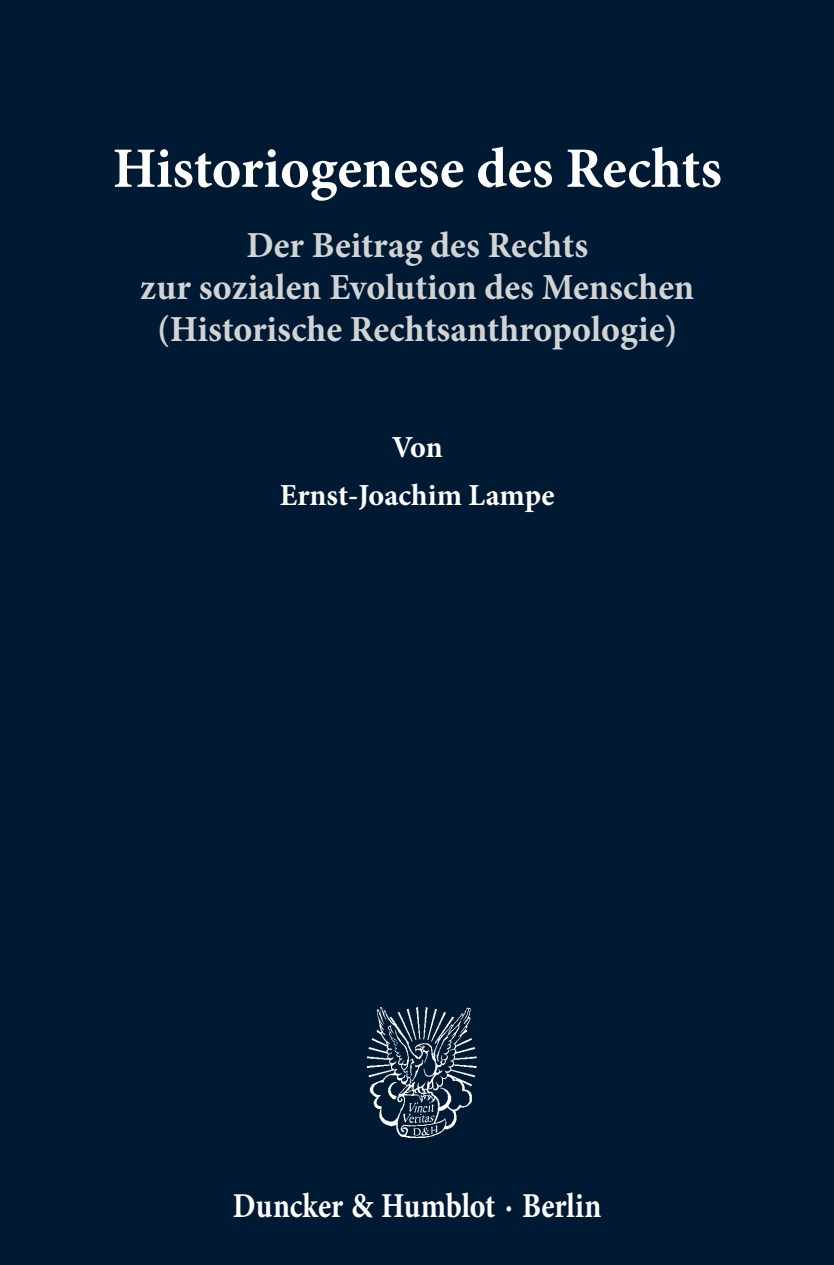
<style>
.page{position:relative;width:834px;height:1265px;background:#fff}
.page>*{position:absolute;margin:0;border:0;box-sizing:border-box;transform-origin:0 0}
.t1{font:700 57.2px "Minion Pro";color:#fff}
.t2{font:700 36.8px/42px "Minion Pro";color:#d1d3d4;text-align:center}
.t3{font:700 35px "Minion Pro";letter-spacing:-.005em;color:#fff;scale:.86 1}
.t4{font:700 30.6px/48px "Minion Pro";color:#fff;text-align:center}
</style>
<div class="page">
<div style="left:0;top:0;width:833px;height:1264px;background:#001a33"></div>
<img style="left:367px;top:1007px;width:110px;height:131px">
<h1 class="t1" style="left:113px;top:128px;width:610px">Historiogenese des Rechts</h1>
<p class="t2" style="left:140px;top:224px;width:555px">Der Beitrag des Rechts<br>zur sozialen Evolution des Menschen (Historische Rechtsanthropologie)</p>
<p class="t4" style="left:280px;top:423px;width:276px">Von<br>Ernst-Joachim Lampe</p>
<p class="t3" style="left:233px;top:1180px;width:430px">Duncker &amp; Humblot · Berlin</p>
</div>
